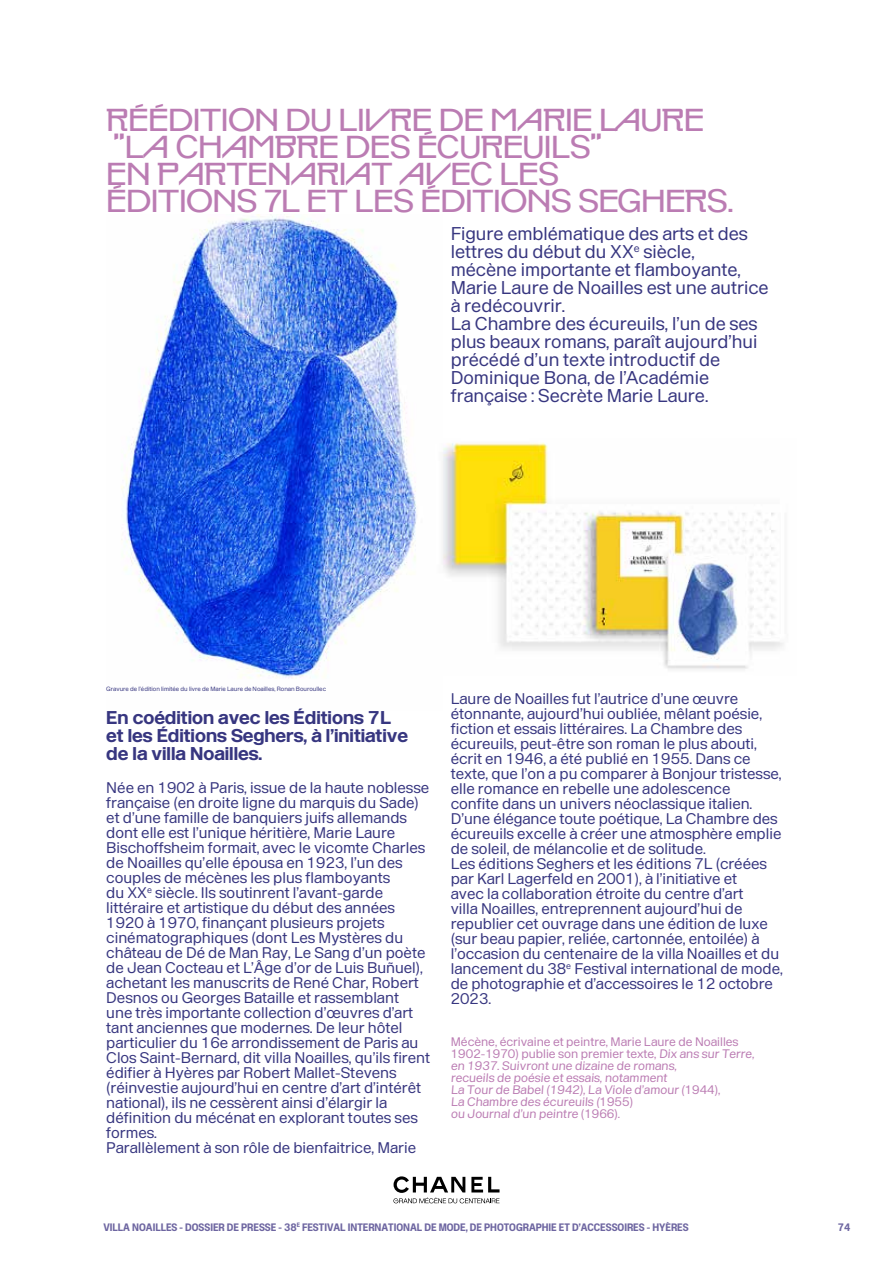
<style>
.page{position:relative;width:893px;height:1263px;background:#fff}
.page>*{position:absolute;margin:0;border:0;box-sizing:border-box;transform-origin:0 0}
.t1{font:31.8px/27px "Bramb ALT";letter-spacing:-.02em;color:#bb7cb3}
.t2{font:18px/18px "Enduro";color:#373680}
.t3{font:700 18px/18px "Enduro";color:#373680}
.t4{font:15px/15px "Enduro";color:#373680}
.t5{font:12px/12px "Enduro";color:#bb7cb3}
.t6{font:700 10.5px "Enduro Narrow";color:#6e66a1}
.t7{font:6px "Enduro";color:#373680}
</style>
<div class="page">
<img style="left:121px;top:214px;width:296px;height:465px">
<img style="left:442px;top:442px;width:342px;height:227px">
<svg style="left:393px;top:1176px;width:106px;height:27px"></svg>
<h1 class="t1" style="left:106px;top:107px;width:629px">RÉÉDITION DU LIVRE DE MARIE LAURE "LA CHAMBRE DES ÉCUREUILS"<br>EN PARTENARIAT AVEC LES<br>ÉDITIONS 7L ET LES ÉDITIONS SEGHERS.</h1>
<p class="t2" style="left:451px;top:224px;width:319px">Figure emblématique des arts et des lettres du début du XX<sup>e</sup> siècle,<br>mécène importante et flamboyante,<br>Marie Laure de Noailles est une autrice à redécouvrir.<br>La Chambre des écureuils, l’un de ses plus beaux romans, paraît aujourd’hui précédé d’un texte introductif de<br>Dominique Bona, de l’Académie française : Secrète Marie Laure.</p>
<p class="t7" style="left:106px;top:685px;width:221px">Gravure de l’édition limitée du livre de Marie Laure de Noailles, Ronan Bouroullec</p>
<p class="t3" style="left:106px;top:709px;width:303px">En coédition avec les Éditions 7L et les Éditions Seghers, à l’initiative de la villa Noailles.</p>
<p class="t4" style="left:106px;top:780px;width:325px">Née en 1902 à Paris, issue de la haute noblesse française (en droite ligne du marquis du Sade) et d’une famille de banquiers juifs allemands dont elle est l’unique héritière, Marie Laure Bischoffsheim formait, avec le vicomte Charles de Noailles qu’elle épousa en 1923, l’un des couples de mécènes les plus flamboyants<br>du XX<sup>e</sup> siècle. Ils soutinrent l’avant-garde littéraire et artistique du début des années 1920 à 1970, finançant plusieurs projets cinématographiques (dont Les Mystères du château de Dé de Man Ray, Le Sang d’un poète de Jean Cocteau et L’Âge d’or de Luis Buñuel), achetant les manuscrits de René Char, Robert Desnos ou Georges Bataille et rassemblant<br>une très importante collection d’œuvres d’art tant anciennes que modernes. De leur hôtel particulier du 16e arrondissement de Paris au Clos Saint-Bernard, dit villa Noailles, qu’ils firent édifier à Hyères par Robert Mallet-Stevens (réinvestie aujourd’hui en centre d’art d’intérêt national), ils ne cessèrent ainsi d’élargir la définition du mécénat en explorant toutes ses formes.<br>Parallèlement à son rôle de bienfaitrice, Marie</p>
<p class="t4" style="left:451px;top:691px;width:334px">Laure de Noailles fut l’autrice d’une œuvre étonnante, aujourd’hui oubliée, mêlant poésie, fiction et essais littéraires. La Chambre des écureuils, peut-être son roman le plus abouti, écrit en 1946, a été publié en 1955. Dans ce texte, que l’on a pu comparer à Bonjour tristesse, elle romance en rebelle une adolescence<br>confite dans un univers néoclassique italien.<br>D’une élégance toute poétique, La Chambre des écureuils excelle à créer une atmosphère emplie de soleil, de mélancolie et de solitude.<br>Les éditions Seghers et les éditions 7L (créées par Karl Lagerfeld en 2001), à l’initiative et<br>avec la collaboration étroite du centre d’art<br>villa Noailles, entreprennent aujourd’hui de republier cet ouvrage dans une édition de luxe (sur beau papier, reliée, cartonnée, entoilée) à l’occasion du centenaire de la villa Noailles et du lancement du 38<sup>e</sup> Festival international de mode, de photographie et d’accessoires le 12 octobre 2023.</p>
<p class="t5" style="left:451px;top:1036px;width:306px">Mécène, écrivaine et peintre, Marie Laure de Noailles 1902-1970) publie son premier texte, Dix ans sur Terre, en 1937. Suivront une dizaine de romans,<br>recueils de poésie et essais, notamment<br>La Tour de Babel (1942), La Viole d’amour (1944),<br>La Chambre des écureuils (1955)<br>ou Journal d’un peintre (1966).</p>
<p class="t6" style="left:103px;top:1220px;width:587px">VILLA NOAILLES - DOSSIER DE PRESSE - 38<sup>E</sup> FESTIVAL INTERNATIONAL DE MODE, DE PHOTOGRAPHIE ET D’ACCESSOIRES - HYÈRES</p>
<p class="t6" style="left:838px;top:1220px;width:14px">74</p>
</div>
